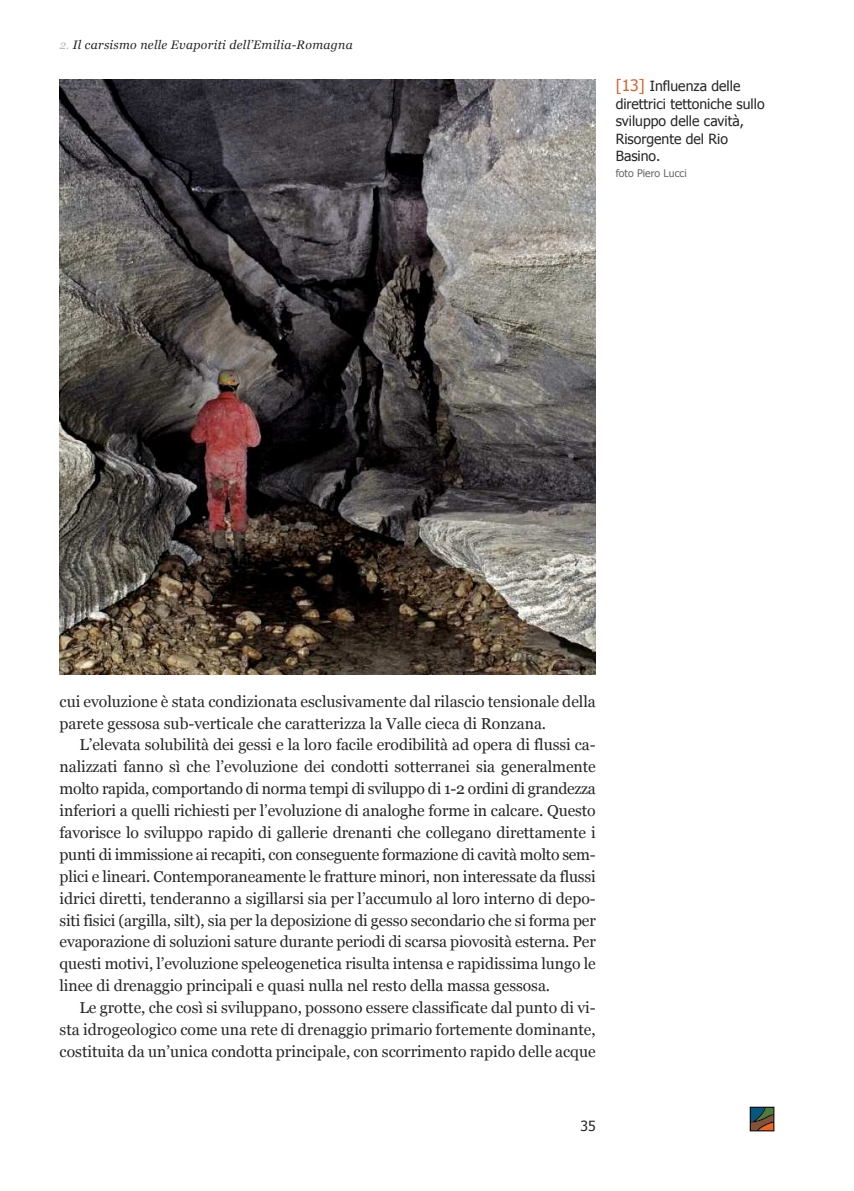
<style>
.page{position:relative;width:854px;height:1191px;background:#fff}
.page>*{position:absolute;margin:0;border:0;box-sizing:border-box;transform-origin:0 0}
.t1{font:15.75px "Georgia";letter-spacing:-.005em;color:#272627}
.t2{font:14px/17.5px "Tahoma";color:#272627}
.t3{font:italic 12.25px "Georgia";letter-spacing:.025em;color:#272627}
.t4{font:10.5px "Tahoma";color:#686768}
.s1{color:#bebebe}
.s2{font-size:15.75px;color:#d5622c}
</style>
<div class="page">
<svg style="left:749px;top:1106px;width:25px;height:25px"></svg>
<img style="left:60px;top:79px;width:535px;height:596px">
<p class="t3" style="left:60px;top:38px;width:294px"><span class="s1">2.</span> Il carsismo nelle Evaporiti dell’Emilia-Romagna</p>
<p class="t2" style="left:615px;top:77px;width:150px"><span class="s2">[13]</span> Influenza delle direttrici tettoniche sullo sviluppo delle cavità,<br>Risorgente del Rio<br>Basino.</p>
<p class="t4" style="left:615px;top:167px;width:73px">foto Piero Lucci</p>
<p class="t1" style="left:60px;top:692px;width:537px">cui evoluzione è stata condizionata esclusivamente dal rilascio tensionale della</p>
<p class="t1" style="left:60px;top:714px;width:488px">parete gessosa sub-verticale che caratterizza la Valle cieca di Ronzana.</p>
<p class="t1" style="left:79px;top:736px;width:517px">L’elevata solubilità dei gessi e la loro facile erodibilità ad opera di flussi ca-</p>
<p class="t1" style="left:60px;top:758px;width:537px">nalizzati fanno sì che l’evoluzione dei condotti sotterranei sia generalmente</p>
<p class="t1" style="left:60px;top:779px;width:537px">molto rapida, comportando di norma tempi di sviluppo di 1-2 ordini di grandezza</p>
<p class="t1" style="left:60px;top:801px;width:537px">inferiori a quelli richiesti per l’evoluzione di analoghe forme in calcare. Questo</p>
<p class="t1" style="left:60px;top:823px;width:537px">favorisce lo sviluppo rapido di gallerie drenanti che collegano direttamente i</p>
<p class="t1" style="left:60px;top:845px;width:537px">punti di immissione ai recapiti, con conseguente formazione di cavità molto sem-</p>
<p class="t1" style="left:60px;top:867px;width:537px">plici e lineari. Contemporaneamente le fratture minori, non interessate da flussi</p>
<p class="t1" style="left:60px;top:889px;width:537px">idrici diretti, tenderanno a sigillarsi sia per l’accumulo al loro interno di depo-</p>
<p class="t1" style="left:60px;top:911px;width:537px">siti fisici (argilla, silt), sia per la deposizione di gesso secondario che si forma per</p>
<p class="t1" style="left:60px;top:933px;width:537px">evaporazione di soluzioni sature durante periodi di scarsa piovosità esterna. Per</p>
<p class="t1" style="left:60px;top:954px;width:537px">questi motivi, l’evoluzione speleogenetica risulta intensa e rapidissima lungo le</p>
<p class="t1" style="left:60px;top:976px;width:492px">linee di drenaggio principali e quasi nulla nel resto della massa gessosa.</p>
<p class="t1" style="left:79px;top:998px;width:517px">Le grotte, che così si sviluppano, possono essere classificate dal punto di vi-</p>
<p class="t1" style="left:60px;top:1020px;width:537px">sta idrogeologico come una rete di drenaggio primario fortemente dominante,</p>
<p class="t1" style="left:60px;top:1042px;width:537px">costituita da un’unica condotta principale, con scorrimento rapido delle acque</p>
<p class="t2" style="left:580px;top:1116px;width:17px">35</p>
</div>
